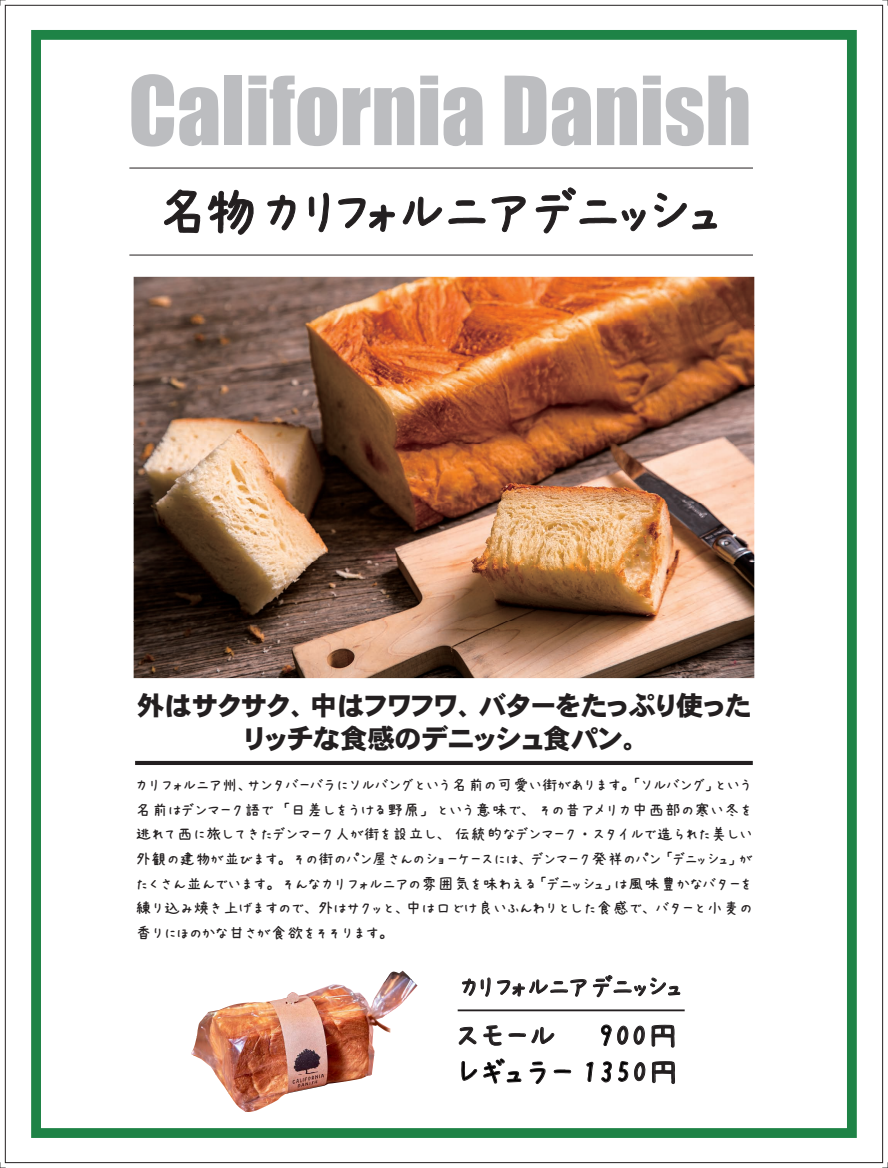
<style>
.page{position:relative;width:888px;height:1168px;background:#fff}
.page>*{position:absolute;margin:0;border:0;box-sizing:border-box;transform-origin:0 0}
.t1{font:87.88px "Impact";color:#bcbdc0}
.t2{font:57.81px "AP Japanesefont";letter-spacing:-.06em;color:#231f20}
.t3{font:33px/36.4px "AP Japanesefont";color:#231f20}
.t4{font:27.31px "AP Japanesefont";letter-spacing:-.04em;color:#231f20}
.t5{font:26.88px/32.4px "HGP Heisei Kakugothictai W9";color:#231f20;text-align:center}
.t6{font:16.38px/24.6px "AP Japanesefont";letter-spacing:.005em;color:#231f20;text-align:justify}
.s1{color:#000}
</style>
<div class="page">
<img style="left:191px;top:970px;width:226px;height:142px">
<img style="left:134px;top:277px;width:620px;height:401px">
<svg style="left:135px;top:760px;width:618px;height:5px;background:#4b4748"></svg>
<svg style="left:129px;top:167px;width:624px;height:2px"></svg>
<svg style="left:129px;top:254px;width:624px;height:2px"></svg>
<div style="left:31px;top:30px;width:825px;height:1108px;border:10px solid #1e8346"></div>
<svg style="left:457px;top:1009px;width:228px;height:3px"></svg>
<svg style="left:882px;top:1162px;width:6px;height:6px"></svg>
<h1 class="t1" style="left:128px;top:42px;width:624px">California Danish</h1>
<h2 class="t2" style="left:156px;top:183px;width:570px">名物カリフォルニアデニッシュ</h2>
<h3 class="t5" style="left:137px;top:689px;width:615px">外はサクサク、中はフワフワ、バターをたっぷり使ったリッチな食感のデニッシュ食パン。</h3>
<p class="t6" style="left:135px;top:773px;width:618px">カリフォルニア州、サンタバーバラにソルバングという名前の可愛い街があります。「ソルバング」という名前はデンマーク語で「日差しをうける野原」という意味で、その昔アメリカ中西部の寒い冬を逃れて西に旅してきたデンマーク人が街を設立し、伝統的なデンマーク・スタイルで造られた美しい外観の建物が並びます。その街のパン屋さんのショーケースには、デンマーク発祥のパン「デニッシュ」がたくさん並んでいます。そんなカリフォルニアの雰囲気を味わえる「デニッシュ」は風味豊かなバターを練り込み焼き上げますので、外はサクッと、中は口どけ良いふんわりとした食感で、バターと小麦の香りにほのかな甘さが食欲をそそります。</p>
<h3 class="t4" style="left:459px;top:973px;width:226px">カリフォルニアデニッシュ</h3>
<h3 class="t3" style="left:454px;top:1017px;width:227px">スモール　 <span class="s1">9</span>00円<span class="s1">レギュラー 135</span>0円</h3>
</div>
